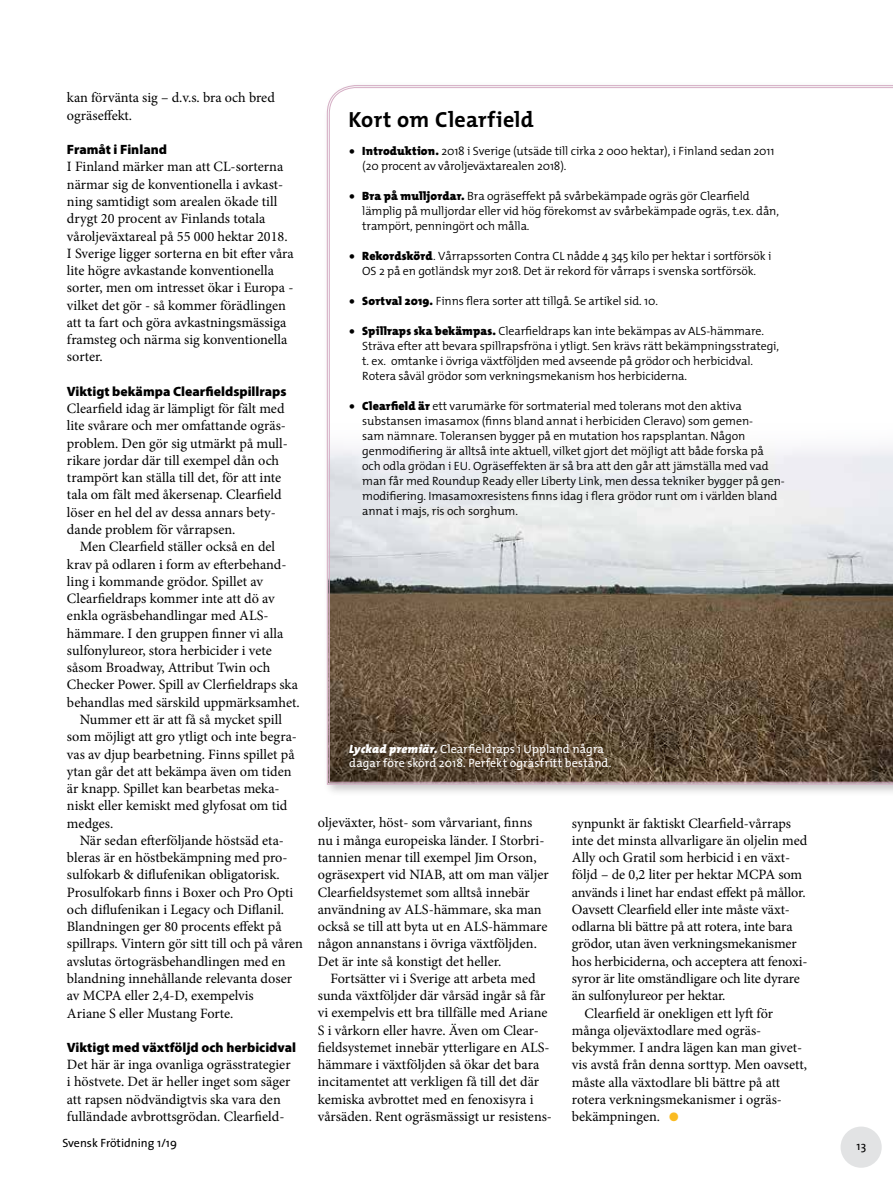
<style>
.page{position:relative;width:893px;height:1200px;background:#fff}
.page>*{position:absolute;margin:0;border:0;box-sizing:border-box;transform-origin:0 0}
.t1{font:33px "Minion Pro";color:#fabb22}
.t2{font:700 22.05px "The Mix";letter-spacing:.015em;color:#000}
.t3{font:14.25px/17.2px "Minion Pro";color:#000}
.t4{font:900 13.5px "Myriad Pro";color:#000}
.t5{font:300 12px/15px "The Mix";letter-spacing:-.01em;color:#000}
.t6{font:12px/14.2px "The Mix";letter-spacing:.005em;color:#fff}
.t7{font:12px "The Sans";color:#000}
.s1{font-weight:900}
.s2{font-weight:900;font-style:italic}
</style>
<div class="page">
<div style="left:840px;top:1126px;width:42px;height:41px;background:#e2e3e4;border-radius:50%"></div>
<div style="left:323px;top:81px;width:570px;height:716px;background:#000;opacity:.23"></div>
<svg style="left:328px;top:87px;width:565px;height:696px"></svg>
<p class="t3" style="left:67px;top:89px;width:209px">kan förvänta sig – d.v.s. bra och bred ogräseffekt.</p>
<p class="t4" style="left:67px;top:140px;width:102px">Framåt i Finland</p>
<p class="t3" style="left:67px;top:158px;width:228px">I Finland märker man att CL-sorterna närmar sig de konventionella i avkast&shy;ning samtidigt som arealen ökade till drygt 20 procent av Finlands totala våroljeväxtareal på 55 000 hektar 2018.<br>I Sverige ligger sorterna en bit efter våra lite högre avkastande konventionella sorter, men om intresset ökar i Europa - vilket det gör - så kommer förädlingen att ta fart och göra avkastningsmässiga framsteg och närma sig konventionella sorter.</p>
<p class="t4" style="left:67px;top:382px;width:221px">Viktigt bekämpa Clearfieldspillraps</p>
<p class="t3" style="left:67px;top:400px;width:222px">Clearfield idag är lämpligt för fält med lite svårare och mer omfattande ogräs&shy;problem. Den gör sig utmärkt på mull&shy;rikare jordar där till exempel dån och trampört kan ställa till det, för att inte tala om fält med åkersenap. Clearfield löser en hel del av dessa annars bety&shy;dande problem för vårrapsen.</p>
<p class="t3" style="left:80px;top:538px;width:197px">Men Clearfield ställer också en del</p>
<p class="t3" style="left:67px;top:555px;width:221px">krav på odlaren i form av efterbehand-</p>
<p class="t3" style="left:67px;top:572px;width:198px">ling i kommande grödor. Spillet av</p>
<p class="t3" style="left:67px;top:590px;width:209px">Clearfieldraps kommer inte att dö av</p>
<p class="t3" style="left:67px;top:607px;width:202px">enkla ogräsbehandlingar med ALS-</p>
<p class="t3" style="left:67px;top:624px;width:218px">hämmare. I den gruppen finner vi alla</p>
<p class="t3" style="left:67px;top:641px;width:206px">sulfonylureor, stora herbicider i vete</p>
<p class="t3" style="left:67px;top:659px;width:205px">såsom Broadway, Attribut Twin och</p>
<p class="t3" style="left:67px;top:676px;width:232px">Checker Power. Spill av Clerfieldraps ska</p>
<p class="t3" style="left:67px;top:693px;width:234px">behandlas med särskild uppmärksamhet.</p>
<p class="t3" style="left:80px;top:710px;width:204px">Nummer ett är att få så mycket spill</p>
<p class="t3" style="left:67px;top:728px;width:232px">som möjligt att gro ytligt och inte begra-</p>
<p class="t3" style="left:67px;top:745px;width:229px">vas av djup bearbetning. Finns spillet på</p>
<p class="t3" style="left:67px;top:762px;width:226px">ytan går det att bekämpa även om tiden</p>
<p class="t3" style="left:67px;top:779px;width:214px">är knapp. Spillet kan bearbetas meka-</p>
<p class="t3" style="left:67px;top:797px;width:222px">niskt eller kemiskt med glyfosat om tid</p>
<p class="t3" style="left:67px;top:814px;width:48px">medges.</p>
<p class="t3" style="left:80px;top:831px;width:206px">När sedan efterföljande höstsäd eta-</p>
<p class="t3" style="left:67px;top:848px;width:222px">bleras är en höstbekämpning med pro-</p>
<p class="t3" style="left:67px;top:866px;width:214px">sulfokarb &amp; diflufenikan obligatorisk.</p>
<p class="t3" style="left:67px;top:883px;width:228px">Prosulfokarb finns i Boxer och Pro Opti</p>
<p class="t3" style="left:67px;top:900px;width:219px">och diflufenikan i Legacy och Diflanil.</p>
<p class="t3" style="left:67px;top:917px;width:216px">Blandningen ger 80 procents effekt på</p>
<p class="t3" style="left:67px;top:935px;width:238px">spillraps. Vintern gör sitt till och på våren</p>
<p class="t3" style="left:67px;top:952px;width:220px">avslutas örtogräsbehandlingen med en</p>
<p class="t3" style="left:67px;top:969px;width:227px">blandning innehållande relevanta doser</p>
<p class="t3" style="left:67px;top:986px;width:188px">av MCPA eller 2,4-D, exempelvis</p>
<p class="t3" style="left:67px;top:1004px;width:168px">Ariane S eller Mustang Forte.</p>
<p class="t4" style="left:67px;top:1037px;width:231px">Viktigt med växtföljd och herbicidval</p>
<p class="t3" style="left:67px;top:1055px;width:225px">Det här är inga ovanliga ogrässtrategier i höstvete. Det är heller inget som säger att rapsen nödvändigtvis ska vara den fulländade avbrottsgrödan. Clearfield-</p>
<p class="t7" style="left:63px;top:1132px;width:116px">Svensk Frötidning 1/19</p>
<h2 class="t2" style="left:348px;top:101px;width:187px">Kort om Clearfield</h2>
<p class="t5" style="left:362px;top:143px;width:414px;text-indent:-13px"><span class="s1">• Introduktion.</span> 2018 i Sverige (utsäde till cirka 2 000 hektar), i Finland sedan 2011 (20 procent av våroljeväxtarealen 2018).</p>
<p class="t5" style="left:362px;top:188px;width:418px;text-indent:-13px"><span class="s1">• Bra på mulljordar.</span> Bra ogräseffekt på svårbekämpade ogräs gör Clearfield lämplig på mulljordar eller vid hög förekomst av svårbekämpade ogräs, t.ex. dån, trampört, penningört och målla.</p>
<p class="t5" style="left:350px;top:248px;width:423px;text-align:center"><span class="s1">• Rekordskörd</span>. Vårrapssorten Contra CL nådde 4 345 kilo per hektar i sortförsök i<br>OS 2 på en gotländsk myr 2018. Det är rekord för vårraps i svenska sortförsök.</p>
<p class="t5" style="left:349px;top:293px;width:310px"><span class="s1">• Sortval 2019.</span> Finns flera sorter att tillgå. Se artikel sid. 10.</p>
<p class="t5" style="left:362px;top:323px;width:418px;text-indent:-13px"><span class="s1">• Spillraps ska bekämpas.</span> Clearfieldraps kan inte bekämpas av ALS-hämmare.<br>Sträva efter att bevara spillrapsfröna i ytligt. Sen krävs rätt bekämpningsstrategi, t. ex. omtanke i övriga växtföljden med avseende på grödor och herbicidval.<br>Rotera såväl grödor som verkningsmekanism hos herbiciderna.</p>
<p class="t5" style="left:362px;top:398px;width:423px;text-indent:-13px"><span class="s1">• Clearfield är</span> ett varumärke för sortmaterial med tolerans mot den aktiva substansen imasamox (finns bland annat i herbiciden Cleravo) som gemen-<br>sam nämnare. Toleransen bygger på en mutation hos rapsplantan. Någon genmodifiering är alltså inte aktuell, vilket gjort det möjligt att både forska på och odla grödan i EU. Ogräseffekten är så bra att den går att jämställa med vad man får med Roundup Ready eller Liberty Link, men dessa tekniker bygger på gen&shy;modifiering. Imasamoxresistens finns idag i flera grödor runt om i världen bland annat i majs, ris och sorghum.</p>
<p class="t6" style="left:349px;top:741px;width:264px"><span class="s2">Lyckad premiär.</span> Clearfieldraps i Uppland några dagar före skörd 2018. Perfekt ogräsfritt bestånd.</p>
<p class="t3" style="left:318px;top:814px;width:232px">oljeväxter, höst- som vårvariant, finns nu i många europeiska länder. I Storbri&shy;tannien menar till exempel Jim Orson, ogräsexpert vid NIAB, att om man väljer Clearfieldsystemet som alltså innebär användning av ALS-hämmare, ska man också se till att byta ut en ALS-hämmare någon annanstans i övriga växtföljden.<br>Det är inte så konstigt det heller.</p>
<p class="t3" style="left:318px;top:969px;width:236px;text-indent:13px">Fortsätter vi i Sverige att arbeta med sunda växtföljder där vårsäd ingår så får vi exempelvis ett bra tillfälle med Ariane S i vårkorn eller havre. Även om Clear&shy;fieldsystemet innebär ytterligare en ALS&shy;hämmare i växtföljden så ökar det bara incitamentet att verkligen få till det där kemiska avbrottet med en fenoxisyra i vårsäden. Rent ogräsmässigt ur resistens-</p>
<p class="t3" style="left:572px;top:814px;width:221px">synpunkt är faktiskt Clearfield-vårraps</p>
<p class="t3" style="left:572px;top:831px;width:237px">inte det minsta allvarligare än oljelin med</p>
<p class="t3" style="left:572px;top:848px;width:220px">Ally och Gratil som herbicid i en växt-</p>
<p class="t3" style="left:572px;top:866px;width:232px">följd – de 0,2 liter per hektar MCPA som</p>
<p class="t3" style="left:572px;top:883px;width:235px">används i linet har endast effekt på mållor.</p>
<p class="t3" style="left:572px;top:900px;width:220px">Oavsett Clearfield eller inte måste växt-</p>
<p class="t3" style="left:572px;top:917px;width:222px">odlarna bli bättre på att rotera, inte bara</p>
<p class="t3" style="left:572px;top:935px;width:226px">grödor, utan även verkningsmekanismer</p>
<p class="t3" style="left:572px;top:952px;width:237px">hos herbiciderna, och acceptera att fenoxi-</p>
<p class="t3" style="left:572px;top:969px;width:229px">syror är lite omständligare och lite dyrare</p>
<p class="t3" style="left:572px;top:986px;width:155px">än sulfonylureor per hektar.</p>
<p class="t3" style="left:585px;top:1004px;width:190px">Clearfield är onekligen ett lyft för</p>
<p class="t3" style="left:572px;top:1021px;width:191px">många oljeväxtodlare med ogräs-</p>
<p class="t3" style="left:572px;top:1038px;width:232px">bekymmer. I andra lägen kan man givet-</p>
<p class="t3" style="left:572px;top:1055px;width:237px">vis avstå från denna sorttyp. Men oavsett,</p>
<p class="t3" style="left:572px;top:1073px;width:210px">måste alla växtodlare bli bättre på att</p>
<p class="t3" style="left:572px;top:1090px;width:212px">rotera verkningsmekanismer i ogräs-</p>
<p class="t3" style="left:572px;top:1107px;width:90px">bekämpningen.</p>
<h1 class="t1" style="left:668px;top:1090px;width:14px">•</h1>
<p class="t7" style="left:857px;top:1135px;width:11px">13</p>
</div>
